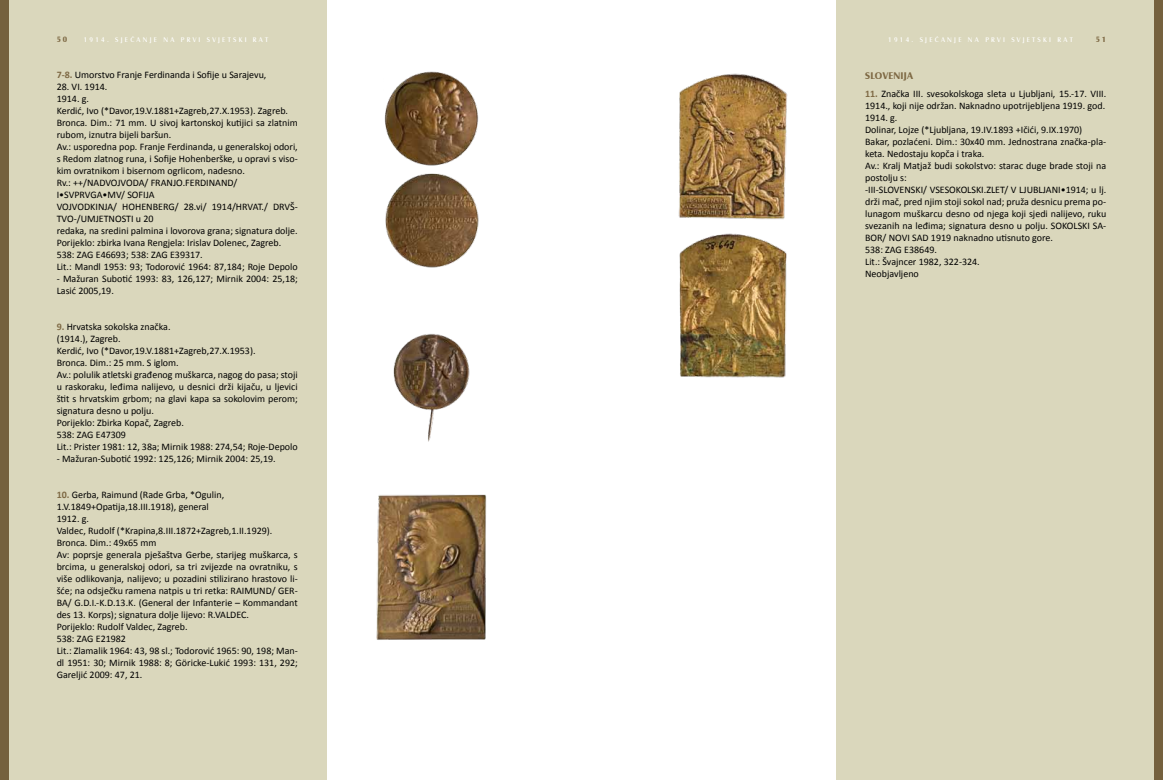
<style>
.page{position:relative;width:1163px;height:780px;background:#fff}
.page>*{position:absolute;margin:0;border:0;box-sizing:border-box;transform-origin:0 0}
.t1{font:10px/12px "Calibri";color:#000}
.t2{font:700 10px "Castle T";letter-spacing:.025em;color:#7e6944}
.t3{font:700 8px "Castle T";color:#7e6944}
.t4{font:7px "Castle T";letter-spacing:.32em;color:#fff}
.s1{font-weight:700;color:#7e6944}
</style>
<div class="page">
<div style="left:0;top:0;width:326px;height:780px;background:#dad7bc"></div>
<div style="left:836px;top:0;width:326px;height:780px;background:#dad7bc"></div>
<div style="left:1154px;top:0;width:8px;height:780px;background:#75613e"></div>
<div style="left:0;top:0;width:9px;height:780px;background:#75613e"></div>
<img style="left:384px;top:71px;width:95px;height:95px">
<img style="left:385px;top:173px;width:94px;height:95px">
<img style="left:376px;top:494px;width:111px;height:146px">
<img style="left:393px;top:334px;width:77px;height:108px">
<img style="left:678px;top:73px;width:110px;height:146px">
<img style="left:679px;top:233px;width:108px;height:145px">
<p class="t3" style="left:57px;top:34px;width:12px">50</p>
<p class="t4" style="left:84px;top:35px;width:186px">1914. SJEĆANJE NA PRVI SVJETSKI RAT</p>
<p class="t4" style="left:888px;top:35px;width:186px">1914. SJEĆANJE NA PRVI SVJETSKI RAT</p>
<p class="t3" style="left:1095px;top:34px;width:12px">51</p>
<p class="t1" style="left:57px;top:69px;width:211px"><span class="s1">7-8.</span> Umorstvo Franje Ferdinanda i Sofije u Sarajevu,</p>
<p class="t1" style="left:57px;top:81px;width:242px">28. VI. 1914.<br>1914. g.<br>Kerdić, Ivo (*Davor,19.V.1881+Zagreb,27.X.1953). Zagreb.<br>Bronca. Dim.: 71 mm. U sivoj kartonskoj kutijici sa zlatnim rubom, iznutra bijeli baršun.<br>Av.: usporedna pop. Franje Ferdinanda, u generalskoj odori, s Redom zlatnog runa, i Sofije Hohenberške, u opravi s viso&shy;kim ovratnikom i bisernom ogrlicom, nadesno.<br>Rv.: ++/NADVOJVODA/ FRANJO.FERDINAND/ I•SVPRVGA•MV/ SOFIJA<br>VOJVODKINJA/ HOHENBERG/ 28.vi/ 1914/HRVAT./ DRVŠ-TVO-/UMJETNOSTI u 20<br>redaka, na sredini palmina i lovorova grana; signatura dolje.<br>Porijeklo: zbirka Ivana Rengjela: Irislav Dolenec, Zagreb.<br>538: ZAG E46693; 538: ZAG E39317.<br>Lit.: Mandl 1953: 93; Todorović 1964: 87,184; Roje Depolo</p>
<p class="t1" style="left:57px;top:273px;width:242px">- Mažuran Subotić 1993: 83, 126,127; Mirnik 2004: 25,18;<br>Lasić 2005,19.</p>
<p class="t1" style="left:57px;top:321px;width:242px"><span class="s1">9.</span> Hrvatska sokolska značka.<br>(1914.), Zagreb.<br>Kerdić, Ivo (*Davor,19.V.1881+Zagreb,27.X.1953).<br>Bronca. Dim.: 25 mm. S iglom.<br>Av.: polulik atletski građenog muškarca, nagog do pasa; stoji u raskoraku, leđima nalijevo, u desnici drži kijaču, u ljevici štit s hrvatskim grbom; na glavi kapa sa sokolovim perom; signatura desno u polju.<br>Porijeklo: Zbirka Kopač, Zagreb.<br>538: ZAG E47309<br>Lit.: Prister 1981: 12, 38a; Mirnik 1988: 274,54; Roje-Depolo</p>
<p class="t1" style="left:57px;top:453px;width:220px">- Mažuran-Subotić 1992: 125,126; Mirnik 2004: 25,19.</p>
<p class="t1" style="left:57px;top:489px;width:242px"><span class="s1">10.</span> Gerba, Raimund (Rade Grba, *Ogulin, 1.V.1849+Opatija,18.III.1918), general<br>1912. g.<br>Valdec, Rudolf (*Krapina,8.III.1872+Zagreb,1.II.1929).<br>Bronca. Dim.: 49x65 mm<br>Av: poprsje generala pješaštva Gerbe, starijeg muškarca, s brcima, u generalskoj odori, sa tri zvijezde na ovratniku, s više odlikovanja, nalijevo; u pozadini stilizirano hrastovo li&shy;šće; na odsječku ramena natpis u tri retka: RAIMUND/ GER-BA/ G.D.I.-K.D.13.K. (General der Infanterie – Kommandant des 13. Korps); signatura dolje lijevo: R.VALDEC.<br>Porijeklo: Rudolf Valdec, Zagreb.<br>538: ZAG E21982<br>Lit.: Zlamalik 1964: 43, 98 sl.; Todorović 1965: 90, 198; Man&shy;dl 1951: 30; Mirnik 1988: 8; Göricke-Lukić 1993: 131, 292; Gareljić 2009: 47, 21.</p>
<p class="t2" style="left:865px;top:69px;width:49px">SLOVENIJA</p>
<p class="t1" style="left:865px;top:88px;width:242px"><span class="s1">11.</span> Značka III. svesokolskoga sleta u Ljubljani, 15.-17. VIII.<br>1914., koji nije održan. Naknadno upotrijebljena 1919. god.<br>1914. g.<br>Dolinar, Lojze (*Ljubljana, 19.IV.1893 +Ičići, 9.IX.1970)<br>Bakar, pozlaćeni. Dim.: 30x40 mm. Jednostrana značka-pla&shy;keta. Nedostaju kopča i traka.<br>Av.: Kralj Matjaž budi sokolstvo: starac duge brade stoji na postolju s:<br>-III-SLOVENSKI/ VSESOKOLSKI.ZLET/ V LJUBLJANI•1914; u lj. drži mač, pred njim stoji sokol nad; pruža desnicu prema po&shy;lunagom muškarcu desno od njega koji sjedi nalijevo, ruku svezanih na leđima; signatura desno u polju. SOKOLSKI SA-BOR/ NOVI SAD 1919 naknadno utisnuto gore.<br>538: ZAG E38649.<br>Lit.: Švajncer 1982, 322-324.<br>Neobjavljeno</p>
</div>
